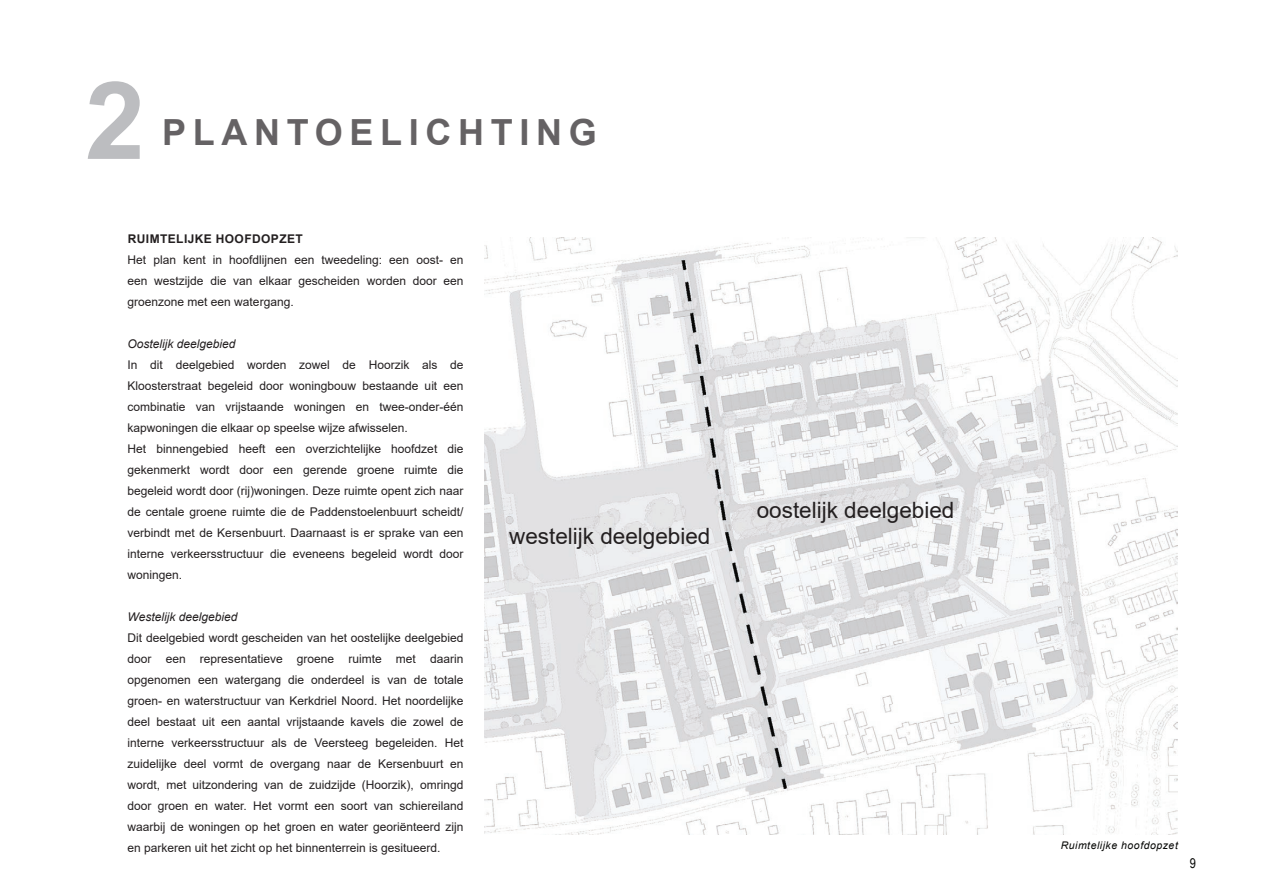
<style>
.page{position:relative;width:1263px;height:893px;background:#fff}
.page>*{position:absolute;margin:0;border:0;box-sizing:border-box;transform-origin:0 0}
.t1{font:700 108px "Arial";color:#bcbdc0}
.t2{font:700 36px "Arial";letter-spacing:.185em;color:#656264}
.t3{font:22.5px "Arial";color:#231f20}
.t4{font:13.5px "Arial Narrow";color:#040503}
.t5{font:12px/21px "Arial";color:#231f20;text-align:justify}
.t6{font:italic 12px "Arial";color:#231f20}
.t7{font:700 12px "Arial";letter-spacing:.035em;color:#231f20}
.t8{font:italic 10.5px "Arial";letter-spacing:.05em;color:#040503}
</style>
<div class="page">
<img style="left:485px;top:237px;width:693px;height:598px">
<svg style="left:956px;top:309px;width:47px;height:45px"></svg>
<h1 class="t1" style="left:85px;top:45px;width:62px">2</h1>
<h2 class="t2" style="left:162px;top:107px;width:403px">PLAN TOELICH TING</h2>
<p class="t7" style="left:128px;top:230px;width:98px">RUIMTELIJKE HOO</p>
<p class="t7" style="left:244px;top:230px;width:60px">FDOPZET</p>
<p class="t5" style="left:128px;top:249px;width:337px">Het plan kent in hoofdlijnen een tweedeling: een oost- en een westzijde die van elkaar gescheiden worden door een groenzone met een watergang.</p>
<p class="t6" style="left:128px;top:336px;width:110px">Oostelijk deelgebied</p>
<p class="t5" style="left:128px;top:354px;width:337px;text-align:left">In dit deelgebied worden zowel de Hoorzik als de Kloosterstraat begeleid door woningbouw bestaande uit een combinatie van vrijstaande woningen en twee-onder-één kapwoningen die elkaar op speelse wijze afwisselen.<br>Het binnengebied heeft een overzichtelijke hoofdzet die gekenmerkt wordt door een gerende groene ruimte die begeleid wordt door (rij)woningen. Deze ruimte opent zich naar de centale groene ruimte die de Paddenstoelenbuurt scheidt/ verbindt met de Kersenbuurt. Daarnaast is er sprake van een interne verkeersstructuur die eveneens begeleid wordt door woningen.</p>
<p class="t6" style="left:128px;top:609px;width:111px">Westelijk deelgebied</p>
<p class="t5" style="left:128px;top:627px;width:337px">Dit deelgebied wordt gescheiden van het oostelijke deelgebied door een representatieve groene ruimte met daarin opgenomen een watergang die onderdeel is van de totale groen- en waterstructuur van Kerkdriel Noord. Het noordelijke deel bestaat uit een aantal vrijstaande kavels die zowel de interne verkeersstructuur als de Veersteeg begeleiden. Het zuidelijke deel vormt de overgang naar de Kersenbuurt en wordt, met uitzondering van de zuidzijde (Hoorzik), omringd door groen en water. Het vormt een soort van schiereiland waarbij de woningen op het groen en water georiënteerd zijn en parkeren uit het zicht op het binnenterrein is gesitueerd.</p>
<h3 class="t3" style="left:509px;top:520px;width:203px">westelijk deelgebied</h3>
<h3 class="t3" style="left:757px;top:494px;width:199px">oostelijk deelgebied</h3>
<p class="t8" style="left:1061px;top:838px;width:119px">Ruimtelijke hoofdopzet</p>
<p class="t4" style="left:1190px;top:853px;width:8px">9</p>
</div>
